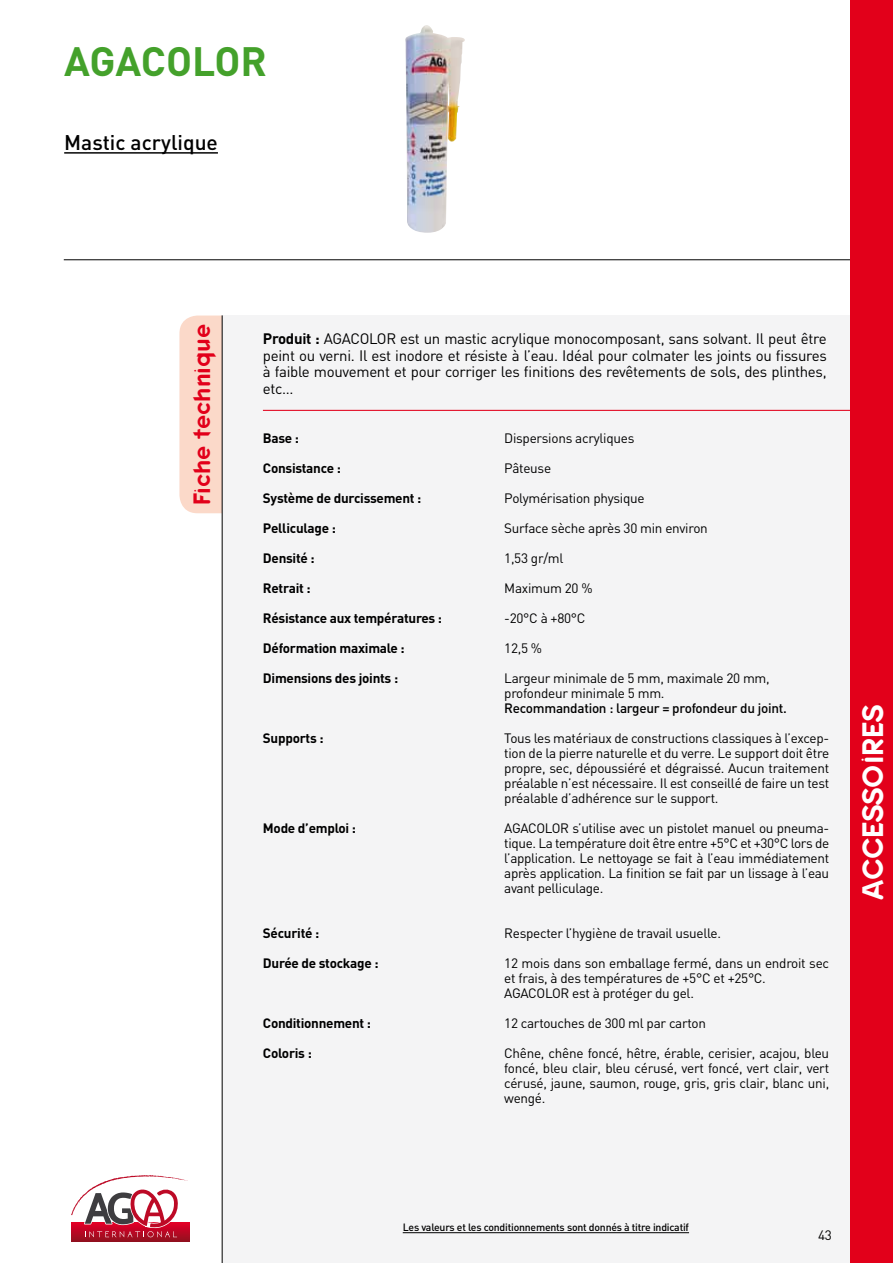
<style>
.page{position:relative;width:893px;height:1263px;background:#fff}
.page>*{position:absolute;margin:0;border:0;box-sizing:border-box;transform-origin:0 0}
.t1{font:700 40.5px "DIN";letter-spacing:-.01em;color:#44a12b}
.t2{font:30px "Keedy Sans Reg";color:#fff}
.t3{font:24px "Keedy Sans Reg";color:#e2001a}
.t4{font:500 21px "DIN";color:#000}
.t5{font:15px/16.5px "DIN";letter-spacing:-.02em;color:#000;text-align:justify}
.t6{font:13.5px/15px "DIN";letter-spacing:-.02em;color:#000;text-align:justify}
.t7{font:700 13.5px "DIN";letter-spacing:-.02em;color:#000}
.t8{font:500 13.5px "DIN";letter-spacing:-.02em;color:#000}
.t9{font:500 10.5px "DIN";letter-spacing:-.02em;color:#000}
.s1{font-weight:700}
</style>
<div class="page">
<div style="left:179px;top:315px;width:43px;height:198px;background:#fbd9c9"></div>
<hr style="left:64px;top:259px;width:793px;height:1px;background:#000">
<div style="left:222px;top:315px;width:634px;height:948px;background:#f4f4f5"></div>
<hr style="left:222px;top:315px;width:1px;height:948px;background:#000">
<hr style="left:263px;top:410px;width:593px;height:1px;background:#e2001a">
<hr style="left:64px;top:152px;width:154px;height:2px;background:#000">
<img style="left:405px;top:25px;width:60px;height:208px">
<div style="left:850px;top:0;width:43px;height:1263px;background:#e2001a"></div>
<svg style="left:72px;top:1223px;width:118px;height:18px"></svg>
<svg style="left:71px;top:1175px;width:118px;height:62px"></svg>
<hr style="left:403px;top:1232px;width:286px;height:1px;background:#000">
<h1 class="t1" style="left:64px;top:35px;width:204px">AGACOLOR</h1>
<h3 class="t4" style="left:64px;top:129px;width:155px">Mastic acrylique</h3>
<h3 class="t3" style="left:188px;top:505px;width:183px;rotate:-90deg">Fiche technique</h3>
<p class="t5" style="left:263px;top:330px;width:565px"><span class="s1">Produit :</span> AGACOLOR est un mastic acrylique monocomposant, sans solvant. Il peut être peint ou verni. Il est inodore et résiste à l’eau. Idéal pour colmater les joints ou fissures à faible mouvement et pour corriger les finitions des revêtements de sols, des plinthes, etc…</p>
<p class="t7" style="left:263px;top:429px;width:38px">Base :</p>
<p class="t7" style="left:263px;top:459px;width:79px">Consistance :</p>
<p class="t7" style="left:263px;top:489px;width:160px">Système de durcissement :</p>
<p class="t7" style="left:263px;top:519px;width:74px">Pelliculage :</p>
<p class="t7" style="left:263px;top:549px;width:53px">Densité :</p>
<p class="t7" style="left:263px;top:579px;width:49px">Retrait :</p>
<p class="t7" style="left:263px;top:609px;width:181px">Résistance aux températures :</p>
<p class="t7" style="left:263px;top:639px;width:143px">Déformation maximale :</p>
<p class="t7" style="left:263px;top:669px;width:137px">Dimensions des joints :</p>
<p class="t6" style="left:504px;top:430px;width:132px">Dispersions acryliques</p>
<p class="t6" style="left:504px;top:460px;width:48px">Pâteuse</p>
<p class="t6" style="left:504px;top:490px;width:142px">Polymérisation physique</p>
<p class="t6" style="left:504px;top:520px;width:205px">Surface sèche après 30 min environ</p>
<p class="t6" style="left:504px;top:550px;width:61px">1,53 gr/ml</p>
<p class="t6" style="left:504px;top:580px;width:90px">Maximum 20 %</p>
<p class="t6" style="left:504px;top:610px;width:83px">-20°C à +80°C</p>
<p class="t6" style="left:504px;top:640px;width:39px">12,5 %</p>
<p class="t6" style="left:504px;top:670px;width:267px">Largeur minimale de 5 mm, maximale 20 mm, profondeur minimale 5 mm.</p>
<p class="t8" style="left:504px;top:699px;width:284px">Recommandation : largeur = profondeur du joint.</p>
<p class="t6" style="left:504px;top:730px;width:326px">Tous les matériaux de constructions classiques à l’excep&shy;tion de la pierre naturelle et du verre. Le support doit être propre, sec, dépoussiéré et dégraissé. Aucun traitement préalable n’est nécessaire. Il est conseillé de faire un test préalable d’adhérence sur le support.</p>
<p class="t6" style="left:504px;top:820px;width:326px">AGACOLOR s’utilise avec un pistolet manuel ou pneuma&shy;tique. La température doit être entre +5°C et +30°C lors de l’application. Le nettoyage se fait à l’eau immédiatement après application. La finition se fait par un lissage à l’eau avant pelliculage.</p>
<p class="t6" style="left:504px;top:925px;width:218px">Respecter l’hygiène de travail usuelle.</p>
<p class="t6" style="left:504px;top:955px;width:326px;text-align:left">12 mois dans son emballage fermé, dans un endroit sec et frais, à des températures de +5°C et +25°C.<br>AGACOLOR est à protéger du gel.</p>
<p class="t6" style="left:504px;top:1015px;width:203px">12 cartouches de 300 ml par carton</p>
<p class="t6" style="left:504px;top:1045px;width:326px">Chêne, chêne foncé, hêtre, érable, cerisier, acajou, bleu foncé, bleu clair, bleu cérusé, vert foncé, vert clair, vert cérusé, jaune, saumon, rouge, gris, gris clair, blanc uni, wengé.</p>
<p class="t7" style="left:263px;top:729px;width:62px">Supports :</p>
<p class="t7" style="left:263px;top:819px;width:95px">Mode d’emploi :</p>
<p class="t7" style="left:263px;top:924px;width:58px">Sécurité :</p>
<p class="t7" style="left:263px;top:954px;width:117px">Durée de stockage :</p>
<p class="t7" style="left:263px;top:1014px;width:110px">Conditionnement :</p>
<p class="t7" style="left:263px;top:1044px;width:50px">Coloris :</p>
<h2 class="t2" style="left:855px;top:900px;width:197px;rotate:-90deg">ACCESSOIRES</h2>
<p class="t9" style="left:403px;top:1221px;width:288px">Les valeurs et les conditionnements sont donnés à titre indicatif</p>
<p class="t6" style="left:818px;top:1228px;width:15px">43</p>
</div>
